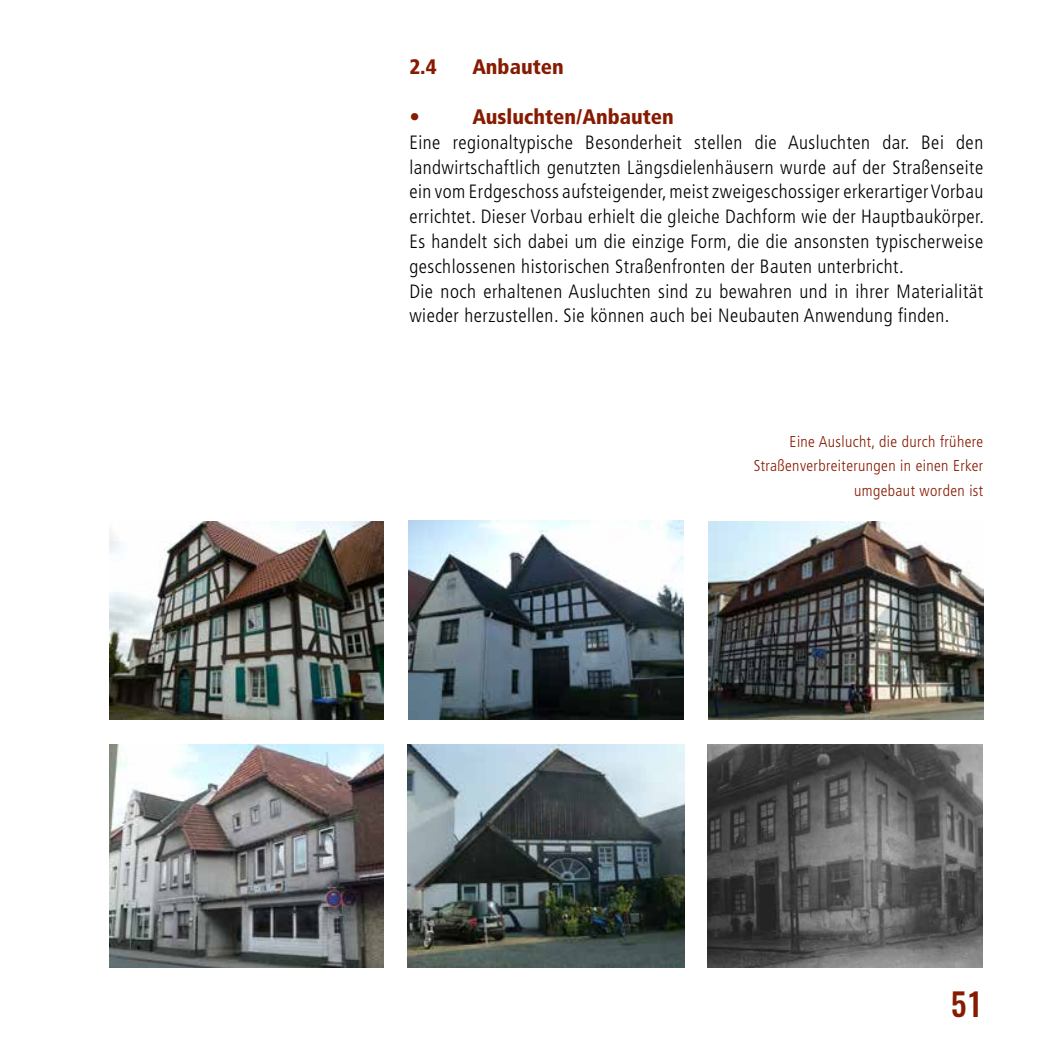
<style>
.page{position:relative;width:1042px;height:1042px;background:#fff}
.page>*{position:absolute;margin:0;border:0;box-sizing:border-box;transform-origin:0 0}
.t1{font:500 31.5px "Oswald";color:#871b02}
.t2{font:900 condensed 21px "Frutiger LT Std";color:#871b02}
.t3{font:300 condensed 19.25px/24.8px "Frutiger LT Std";letter-spacing:.025em;color:#000}
.t4{font:300 condensed 15.75px/24.8px "Frutiger LT Std";letter-spacing:.025em;color:#871b02;text-align:right}
</style>
<div class="page">
<img style="left:109px;top:744px;width:275px;height:223px">
<img style="left:709px;top:521px;width:274px;height:198px">
<img style="left:407px;top:744px;width:277px;height:223px">
<img style="left:109px;top:521px;width:275px;height:198px">
<img style="left:408px;top:521px;width:275px;height:198px">
<img style="left:708px;top:744px;width:274px;height:223px">
<p class="t2" style="left:409px;top:54px;width:29px">2.4</p>
<p class="t2" style="left:472px;top:54px;width:93px">Anbauten</p>
<p class="t2" style="left:409px;top:104px;width:12px">•</p>
<p class="t2" style="left:472px;top:104px;width:203px">Ausluchten/Anbauten</p>
<p class="t3" style="left:409px;top:130px;width:576px">Eine regionaltypische Besonderheit stellen die Ausluchten dar. Bei den landwirtschaftlich genutzten Längsdielenhäusern wurde auf der Straßenseite ein vom Erdgeschoss aufsteigender, meist zweigeschossiger erkerartiger Vorbau errichtet. Dieser Vorbau erhielt die gleiche Dachform wie der Hauptbaukörper.<br>Es handelt sich dabei um die einzige Form, die die ansonsten typischerweise geschlossenen historischen Straßenfronten der Bauten unterbricht.<br>Die noch erhaltenen Ausluchten sind zu bewahren und in ihrer Materialität wieder herzustellen. Sie können auch bei Neubauten Anwendung finden.</p>
<p class="t4" style="left:754px;top:429px;width:231px">Eine Auslucht, die durch frühere<br>Straßenverbreiterungen in einen Erker umgebaut worden ist</p>
<h1 class="t1" style="left:951px;top:988px;width:33px">51</h1>
</div>
